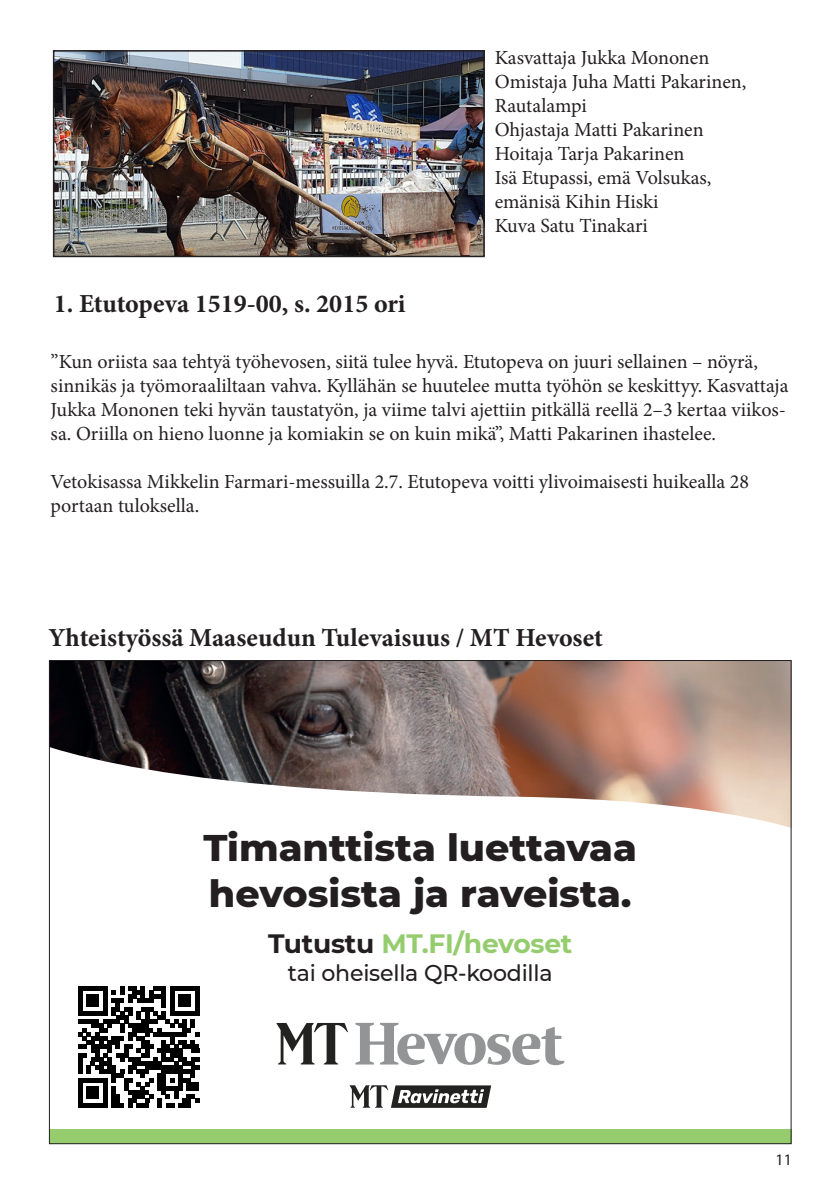
<style>
.page{position:relative;width:840px;height:1191px;background:#fff}
.page>*{position:absolute;margin:0;border:0;box-sizing:border-box;transform-origin:0 0}
.t1{font:800 38px/45.4px "Montserrat";color:#231f20}
.t2{font:700 26.6px "Montserrat";letter-spacing:-.01em;color:#94cc6e}
.t3{font:700 26px "Minion Pro";color:#231f20}
.t4{font:500 22.8px "Montserrat";letter-spacing:-.01em;color:#231f20}
.t5{font:20px/24px "Minion Pro";color:#231f20}
.t6{font:16px "Myriad Pro";color:#231f20}
.s1{color:#231f20}
</style>
<div class="page">
<img style="left:56px;top:53px;width:425px;height:201px">
<div style="left:53px;top:50px;width:431px;height:207px;border:2px solid #231f20"></div>
<img style="left:51px;top:662px;width:737px;height:61px">
<svg style="left:51px;top:723px;width:737px;height:343px"></svg>
<div style="left:49px;top:1129px;width:741px;height:15px;background:#94cc6e"></div>
<div style="left:65px;top:973px;width:147px;height:147px;background:#fff"></div>
<svg style="left:78px;top:986px;width:121px;height:121px"></svg>
<hr style="left:78px;top:1103px;width:29px;height:4px;background:#000">
<div style="left:87px;top:1086px;width:12px;height:12px;background:#000"></div>
<svg style="left:349px;top:1085px;width:142px;height:22px"></svg>
<svg style="left:355px;top:1022px;width:209px;height:43px"></svg>
<svg style="left:276px;top:1023px;width:72px;height:41px"></svg>
<p class="t3" style="left:54px;top:285px;width:353px">1. Etutopeva 1519-00, s. 2015 ori</p>
<p class="t5" style="left:494px;top:46px;width:216px">Kasvattaja Jukka Mononen</p>
<p class="t5" style="left:494px;top:70px;width:253px">Omistaja Juha Matti Pakarinen,</p>
<p class="t5" style="left:494px;top:94px;width:93px">Rautalampi</p>
<p class="t5" style="left:494px;top:118px;width:210px">Ohjastaja Matti Pakarinen</p>
<p class="t5" style="left:494px;top:142px;width:191px">Hoitaja Tarja Pakarinen</p>
<p class="t5" style="left:494px;top:166px;width:218px">Isä Etupassi, emä Volsukas,</p>
<p class="t5" style="left:494px;top:190px;width:165px">emänisä Kihin Hiski</p>
<p class="t5" style="left:494px;top:214px;width:155px">Kuva Satu Tinakari</p>
<p class="t5" style="left:51px;top:349px;width:738px">”Kun oriista saa tehtyä työhevosen, siitä tulee hyvä. Etutopeva on juuri sellainen – nöyrä, sinnikäs ja työmoraaliltaan vahva. Kyllähän se huutelee mutta työhön se keskittyy. Kasvattaja Jukka Mononen teki hyvän taustatyön, ja viime talvi ajettiin pitkällä reellä 2–3 kertaa viikos&shy;sa. Oriilla on hieno luonne ja komiakin se on kuin mikä”, Matti Pakarinen ihastelee.</p>
<p class="t5" style="left:51px;top:469px;width:699px">Vetokisassa Mikkelin Farmari-messuilla 2.7. Etutopeva voitti ylivoimaisesti huikealla 28 portaan tuloksella.</p>
<p class="t3" style="left:49px;top:619px;width:555px">Yhteistyössä Maaseudun Tulevaisuus / MT Hevoset</p>
<p class="t1" style="left:203px;top:823px;width:434px">Timanttista luettavaa hevosista ja raveista.</p>
<p class="t2" style="left:268px;top:924px;width:306px"><span class="s1">Tutustu</span> MT.FI/hevoset</p>
<p class="t4" style="left:287px;top:956px;width:266px">tai oheisella QR-koodilla</p>
<p class="t6" style="left:775px;top:1149px;width:18px">11</p>
</div>
